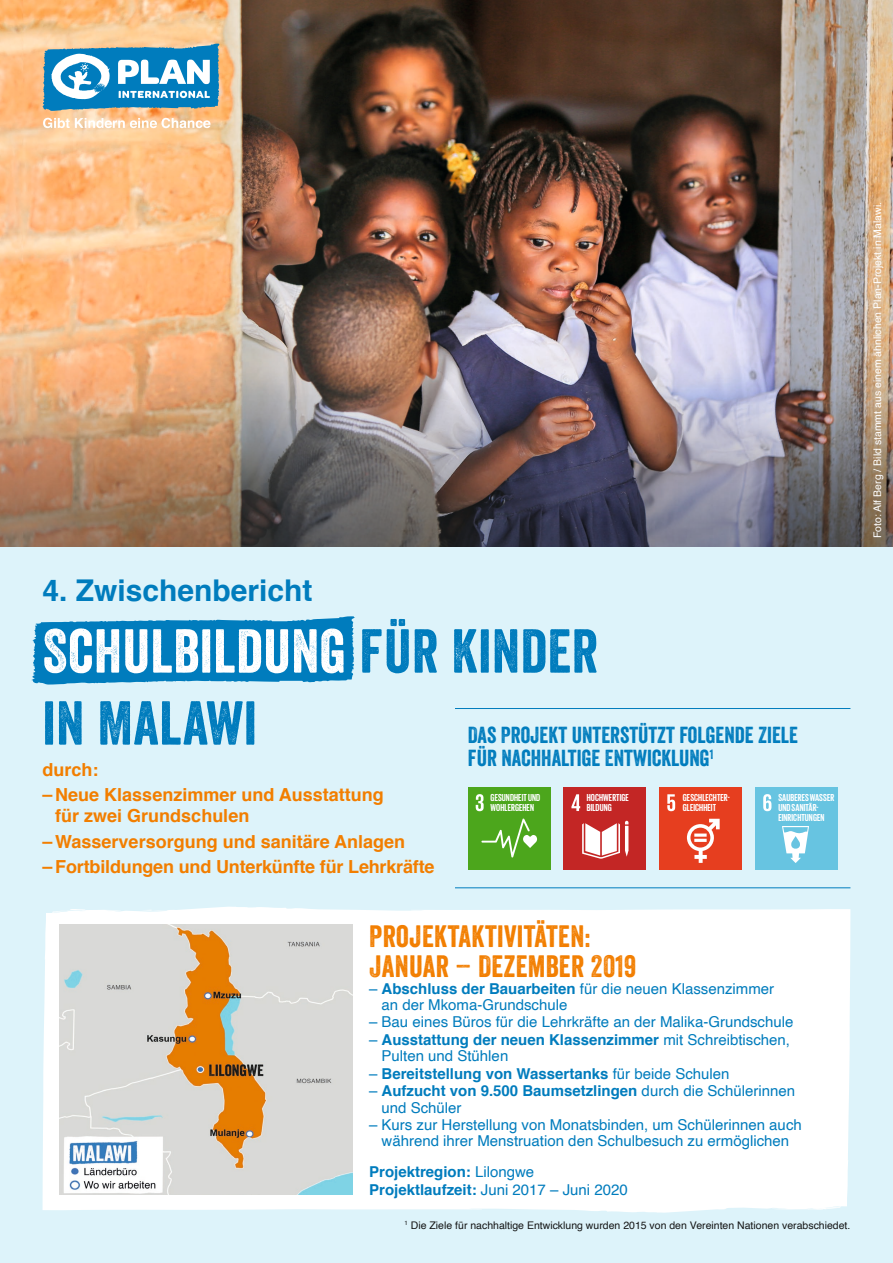
<style>
.page{position:relative;width:893px;height:1263px;background:#fff}
.page>*{position:absolute;margin:0;border:0;box-sizing:border-box;transform-origin:0 0}
.t1{font:60px/72px "Veneer";letter-spacing:.01em;color:#007cbd}
.t2{font:30px/30px "Veneer";letter-spacing:.01em;color:#f27e00}
.t3{font:700 30px "Helvetica";color:#007cbd}
.t4{font:22.5px/23px "Veneer";color:#007cbd}
.t5{font:700 18px/21px "Helvetica";color:#f27e00}
.t6{font:15px/16.5px "Helvetica";color:#007cbd}
.t7{font:700 15px/18px "Helvetica";color:#007cbd}
.t8{font:10.5px "Helvetica";color:#151616}
.t9{font:10.5px "Helvetica";color:#fff}
.t10{font:700 10.35px/9.8px "Giorgio Sans";letter-spacing:.01em;color:#fff}
.s1{color:#fff}
.s2{font-weight:700}
.s3{font-weight:400}
</style>
<div class="page">
<div style="left:0;top:547px;width:893px;height:716px;background:#ddf3fa"></div>
<div style="left:43px;top:906px;width:807px;height:307px;background:#fff"></div>
<img style="left:0;top:0;width:893px;height:547px">
<svg style="left:31px;top:616px;width:324px;height:68px;background:#1989c4"></svg>
<img style="left:60px;top:925px;width:292px;height:270px">
<svg style="left:42px;top:44px;width:178px;height:67px"></svg>
<svg style="left:43px;top:118px;width:167px;height:10px"></svg>
<div style="left:468px;top:787px;width:83px;height:83px;background:#4ca61c"></div>
<svg style="left:476px;top:794px;width:8px;height:17px"></svg>
<svg style="left:481px;top:818px;width:56px;height:39px"></svg>
<hr style="left:455px;top:708px;width:395px;height:1px;background:#007cbd">
<hr style="left:455px;top:887px;width:395px;height:1px;background:#007cbd">
<div style="left:563px;top:787px;width:83px;height:83px;background:#c32625"></div>
<svg style="left:571px;top:794px;width:9px;height:17px"></svg>
<svg style="left:582px;top:821px;width:46px;height:38px"></svg>
<div style="left:659px;top:787px;width:83px;height:83px;background:#e63e1f"></div>
<svg style="left:667px;top:794px;width:8px;height:17px"></svg>
<svg style="left:687px;top:819px;width:33px;height:44px"></svg>
<div style="left:755px;top:787px;width:83px;height:83px;background:#67c4e1"></div>
<svg style="left:763px;top:794px;width:8px;height:17px"></svg>
<svg style="left:782px;top:826px;width:27px;height:37px"></svg>
<h2 class="t3" style="left:43px;top:566px;width:272px">4. Zwischenbericht</h2>
<h1 class="t1" style="left:43px;top:615px;width:557px"><span class="s1">SCHULBILDUNG</span> FÜR KINDER<br>IN MALAWI</h1>
<h3 class="t4" style="left:468px;top:723px;width:332px">DAS PROJEKT UNTERSTÜTZT FOLGENDE ZIELE<br>FÜR NACHHALTIGE ENTWICKLUNG<sup>1</sup></h3>
<p class="t10" style="left:587px;top:792px;width:44px">HOCHWERTIGE<br>BILDUNG</p>
<p class="t10" style="left:683px;top:792px;width:48px">GESCHLECHTER-<br>GLEICHHEIT</p>
<p class="t10" style="left:778px;top:793px;width:57px">SAUBERES WASSER<br>UND SANITÄR-<br>EINRICHTUNGEN</p>
<p class="t5" style="left:43px;top:759px;width:57px">durch:</p>
<p class="t5" style="left:55px;top:785px;width:330px;text-indent:-13px">– Neue Klassenzimmer und Ausstattung für zwei Grundschulen</p>
<p class="t5" style="left:43px;top:831px;width:364px">–Wasserversorgung und sanitäre Anlagen</p>
<p class="t5" style="left:43px;top:856px;width:394px">– Fortbildungen und Unterkünfte für Lehrkräfte</p>
<p class="t10" style="left:491px;top:792px;width:51px">GESUNDHEIT UND<br>WOHLERGEHEN</p>
<h2 class="t2" style="left:369px;top:921px;width:268px">PROJEKTAKTIVITÄTEN:<br>JANUAR – DEZEMBER 2019</h2>
<p class="t6" style="left:382px;top:980px;width:394px;text-indent:-12px">– <span class="s2">Abschluss der Bauarbeiten</span> für die neuen Klassenzimmer an der Mkoma-Grundschule</p>
<p class="t6" style="left:369px;top:1014px;width:426px">– Bau eines Büros für die Lehrkräfte an der Malika-Grundschule</p>
<p class="t6" style="left:382px;top:1032px;width:410px;text-indent:-12px">– <span class="s2">Ausstattung der neuen Klassenzimmer</span> mit Schreibtischen,<br>Pulten und Stühlen</p>
<p class="t7" style="left:369px;top:1064px;width:362px"><span class="s3">–</span> Bereitstellung von Wassertanks <span class="s3">für beide Schulen</span></p>
<p class="t6" style="left:382px;top:1083px;width:415px;text-indent:-12px">– <span class="s2">Aufzucht von 9.500 Baumsetzlingen</span> durch die Schülerinnen und Schüler</p>
<p class="t6" style="left:369px;top:1117px;width:434px;text-align:center">– Kurs zur Herstellung von Monatsbinden, um Schülerinnen auch während ihrer Menstruation den Schulbesuch zu ermöglichen</p>
<p class="t7" style="left:369px;top:1163px;width:260px">Projektregion: <span class="s3">Lilongwe<br></span>Projektlaufzeit: <span class="s3">Juni 2017 – Juni 2020</span></p>
<p class="t8" style="left:405px;top:1217px;width:447px"><sup>1</sup> Die Ziele für nachhaltige Entwicklung wurden 2015 von den Vereinten Nationen verabschiedet.</p>
<p class="t9" style="left:869px;top:538px;width:338px;rotate:-90deg">Foto: Alf Berg / Bild stammt aus einem ähnlichen Plan-Projekt in Malawi.</p>
</div>
